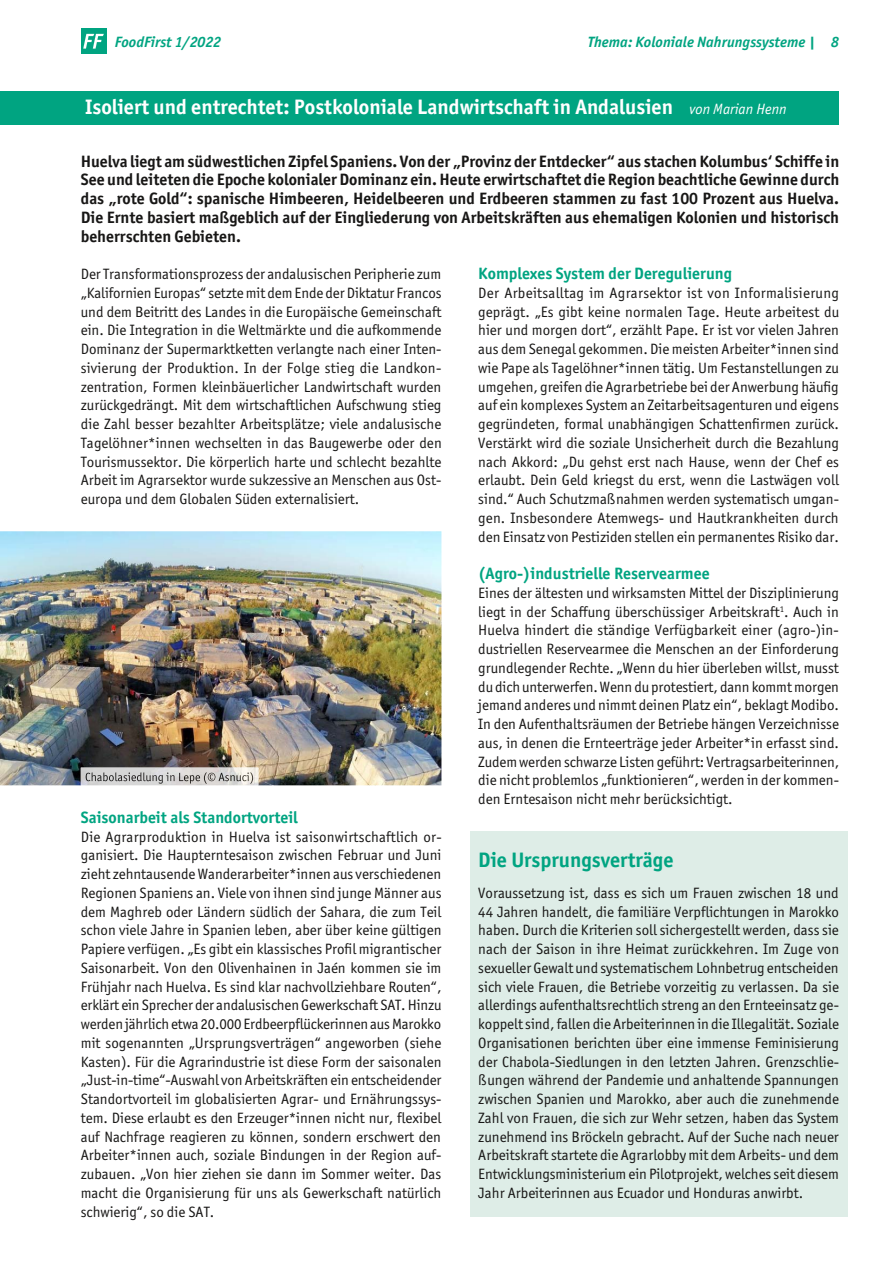
<style>
.page{position:relative;width:893px;height:1263px;background:#fff}
.page>*{position:absolute;margin:0;border:0;box-sizing:border-box;transform-origin:0 0}
.t1{font:700 21px "Officina Sans ITC";color:#fff}
.t2{font:700 21px "Officina Sans ITC";color:#00a481}
.t3{font:700 16.5px/18.8px "Officina Sans ITC";color:#181716;text-align:justify}
.t4{font:700 16.5px "Officina Sans ITC";color:#00a481}
.t5{font:15px/18.8px "Officina Sans ITC Boo";color:#181716;text-align:justify}
.t6{font:italic 700 15px "Officina Sans ITC";color:#00a481}
.s1{font-family:"Officina Sans ITC Boo It";font-weight:400;font-size:15px}
</style>
<div class="page">
<img style="left:0;top:531px;width:441px;height:254px">
<img style="left:81px;top:768px;width:177px;height:17px">
<img style="left:86px;top:772px;width:167px;height:12px">
<div style="left:470px;top:831px;width:377px;height:386px;background:#deede7"></div>
<div style="left:81px;top:28px;width:25px;height:26px;background:#00a481"></div>
<svg style="left:83px;top:34px;width:21px;height:15px"></svg>
<div style="left:0;top:91px;width:839px;height:34px;background:#00a481"></div>
<p class="t6" style="left:115px;top:33px;width:108px">FoodFirst 1/2022</p>
<p class="t6" style="left:588px;top:33px;width:253px">Thema: Koloniale Nahrungssysteme | 8</p>
<h1 class="t1" style="left:85px;top:94px;width:703px">Isoliert und entrechtet: Postkoloniale Landwirtschaft in Andalusien <span class="s1">von Marian Henn</span></h1>
<p class="t3" style="left:81px;top:151px;width:760px">huelva liegt am südwestlichen Zipfel spaniens. Von der „Provinz der Entdecker“ aus stachen Kolumbus‘ schiffe in see und leiteten die Epoche kolonialer Dominanz ein. heute erwirtschaftet die Region beachtliche gewinne durch das „rote gold“: spanische himbeeren, heidelbeeren und Erdbeeren stammen zu fast 100 Prozent aus huelva.<br>Die Ernte basiert maßgeblich auf der Eingliederung von Arbeitskräften aus ehemaligen Kolonien und historisch beherrschten gebieten.</p>
<p class="t5" style="left:81px;top:264px;width:362px">Der Transformationsprozess der andalusischen Peripherie zum „Kalifornien Europas“ setzte mit dem Ende der Diktatur Francos und dem Beitritt des Landes in die Europäische Gemeinschaft ein. Die Integration in die Weltmärkte und die aufkommende Dominanz der Supermarktketten verlangte nach einer Inten&shy;sivierung der Produktion. In der Folge stieg die Landkon&shy;zentration, Formen kleinbäuerlicher Landwirtschaft wurden zurückgedrängt. Mit dem wirtschaftlichen Aufschwung stieg die Zahl besser bezahlter Arbeitsplätze; viele andalusische Tagelöhner*innen wechselten in das Baugewerbe oder den Tourismussektor. Die körperlich harte und schlecht bezahlte Arbeit im Agrarsektor wurde sukzessive an Menschen aus Ost&shy;europa und dem Globalen Süden externalisiert.</p>
<p class="t4" style="left:478px;top:263px;width:255px">Komplexes system der Deregulierung</p>
<p class="t5" style="left:478px;top:283px;width:362px">Der Arbeitsalltag im Agrarsektor ist von Informalisierung geprägt. „Es gibt keine normalen Tage. Heute arbeitest du hier und morgen dort“, erzählt Pape. Er ist vor vielen Jahren aus dem Senegal gekommen. Die meisten Arbeiter*innen sind wie Pape als Tagelöhner*innen tätig. Um Festanstellungen zu umgehen, greifen die Agrarbetriebe bei der Anwerbung häufig auf ein komplexes System an Zeitarbeitsagenturen und eigens gegründeten, formal unabhängigen Schattenfirmen zurück.<br>Verstärkt wird die soziale Unsicherheit durch die Bezahlung nach Akkord: „Du gehst erst nach Hause, wenn der Chef es erlaubt. Dein Geld kriegst du erst, wenn die Lastwägen voll sind.“ Auch Schutzmaßnahmen werden systematisch umgan&shy;gen. Insbesondere Atemwegs- und Hautkrankheiten durch den Einsatz von Pestiziden stellen ein permanentes Risiko dar.</p>
<p class="t4" style="left:478px;top:563px;width:233px">(Agro-)industrielle Reservearmee</p>
<p class="t5" style="left:478px;top:583px;width:362px">Eines der ältesten und wirksamsten Mittel der Disziplinierung liegt in der Schaffung überschüssiger Arbeitskraft<sup>1</sup>. Auch in Huelva hindert die ständige Verfügbarkeit einer (agro-)in&shy;dustriellen Reservearmee die Menschen an der Einforderung grundlegender Rechte. „Wenn du hier überleben willst, musst du dich unterwerfen. Wenn du protestiert, dann kommt morgen jemand anderes und nimmt deinen Platz ein“, beklagt Modibo.<br>In den Aufenthaltsräumen der Betriebe hängen Verzeichnisse aus, in denen die Ernteerträge jeder Arbeiter*in erfasst sind.<br>Zudem werden schwarze Listen geführt: Vertragsarbeiterinnen, die nicht problemlos „funktionieren“, werden in der kommen&shy;den Erntesaison nicht mehr berücksichtigt.</p>
<p class="t4" style="left:81px;top:807px;width:219px">saisonarbeit als standortvorteil</p>
<p class="t5" style="left:81px;top:827px;width:362px">Die Agrarproduktion in Huelva ist saisonwirtschaftlich or&shy;ganisiert. Die Haupterntesaison zwischen Februar und Juni zieht zehntausende Wanderarbeiter*innen aus verschiedenen Regionen Spaniens an. Viele von ihnen sind junge Männer aus dem Maghreb oder Ländern südlich der Sahara, die zum Teil schon viele Jahre in Spanien leben, aber über keine gültigen Papiere verfügen. „Es gibt ein klassisches Profil migrantischer Saisonarbeit. Von den Olivenhainen in Jaén kommen sie im Frühjahr nach Huelva. Es sind klar nachvollziehbare Routen“, erklärt ein Sprecher der andalusischen Gewerkschaft SAT. Hinzu werden jährlich etwa 20.000 Erdbeerpflückerinnen aus Marokko mit sogenannten „Ursprungsverträgen“ angeworben (siehe Kasten). Für die Agrarindustrie ist diese Form der saisonalen „Just-in-time“-Auswahl von Arbeitskräften ein entscheidender Standortvorteil im globalisierten Agrar- und Ernährungssys&shy;tem. Diese erlaubt es den Erzeuger*innen nicht nur, flexibel auf Nachfrage reagieren zu können, sondern erschwert den Arbeiter*innen auch, soziale Bindungen in der Region auf&shy;zubauen. „Von hier ziehen sie dann im Sommer weiter. Das macht die Organisierung für uns als Gewerkschaft natürlich schwierig“, so die SAT.</p>
<h1 class="t2" style="left:478px;top:846px;width:197px">Die ursprungsverträge</h1>
<p class="t5" style="left:478px;top:883px;width:362px">Voraussetzung ist, dass es sich um Frauen zwischen 18 und 44 Jahren handelt, die familiäre Verpflichtungen in Marokko haben. Durch die Kriterien soll sichergestellt werden, dass sie nach der Saison in ihre Heimat zurückkehren. Im Zuge von sexueller Gewalt und systematischem Lohnbetrug entscheiden sich viele Frauen, die Betriebe vorzeitig zu verlassen. Da sie allerdings aufenthaltsrechtlich streng an den Ernteeinsatz ge&shy;koppelt sind, fallen die Arbeiterinnen in die Illegalität. Soziale Organisationen berichten über eine immense Feminisierung der Chabola-Siedlungen in den letzten Jahren. Grenzschlie&shy;ßungen während der Pandemie und anhaltende Spannungen zwischen Spanien und Marokko, aber auch die zunehmende Zahl von Frauen, die sich zur Wehr setzen, haben das System zunehmend ins Bröckeln gebracht. Auf der Suche nach neuer Arbeitskraft startete die Agrarlobby mit dem Arbeits- und dem Entwicklungsministerium ein Pilotprojekt, welches seit diesem Jahr Arbeiterinnen aus Ecuador und Honduras anwirbt.</p>
</div>
